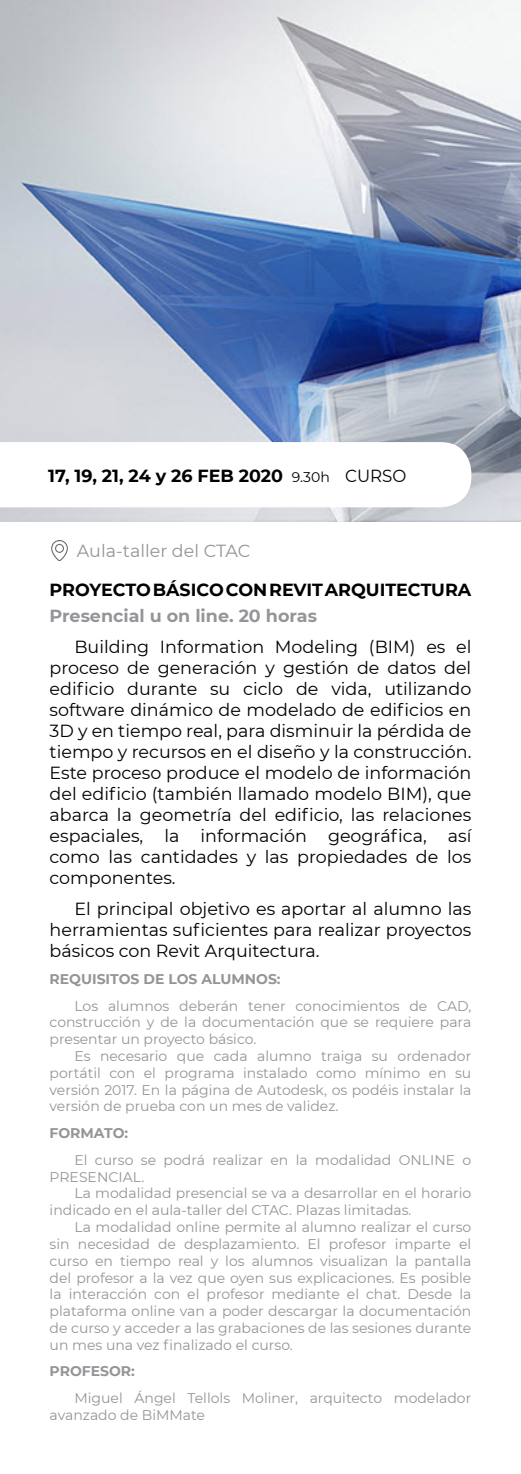
<style>
.page{position:relative;width:521px;height:1474px;background:#fff}
.page>*{position:absolute;margin:0;border:0;box-sizing:border-box;transform-origin:0 0}
.t1{font:19.25px "Montserrat";color:#000}
.t2{font:17.5px/21px "Montserrat";color:#000;text-align:justify}
.t3{font:700 17.5px "Montserrat";color:#000}
.t4{font:700 17.5px "Montserrat";color:#939598}
.t5{font:17.5px "Montserrat";color:#939598}
.t6{font:14px/16.8px "Montserrat";color:#939598;text-align:justify}
.t7{font:700 14px "Montserrat";color:#939598}
.s1{font-weight:400;font-size:14px}
.s2{font-weight:400}
</style>
<div class="page">
<img style="left:51px;top:540px;width:17px;height:20px">
<img style="left:0;top:0;width:521px;height:521px">
<svg style="left:0;top:442px;width:471px;height:65px"></svg>
<p class="t1" style="left:109px;top:454px;width:158px">Jornada Técnica</p>
<p class="t3" style="left:48px;top:463px;width:360px">17, 19, 21, 24 y 26 FEB 2020 <span class="s1">9.30h</span> <span class="s2">CURSO</span></p>
<p class="t5" style="left:77px;top:538px;width:175px">Aula-taller del CTAC</p>
<p class="t3" style="left:50px;top:577px;width:423px">PROYECTO BÁSICO CON REVIT ARQUITECTURA</p>
<p class="t4" style="left:50px;top:603px;width:269px">Presencial u on line. 20 horas</p>
<p class="t2" style="left:50px;top:635px;width:423px;text-indent:25px">Building Information Modeling (BIM) es el proceso de generación y gestión de datos del edificio durante su ciclo de vida, utilizando software dinámico de modelado de edificios en 3D y en tiempo real, para disminuir la pérdida de tiempo y recursos en el diseño y la construcción.<br>Este proceso produce el modelo de información del edificio (también llamado modelo BIM), que abarca la geometría del edificio, las relaciones espaciales, la información geográfica, así como las cantidades y las propiedades de los componentes.</p>
<p class="t2" style="left:50px;top:897px;width:423px;text-indent:25px">El principal objetivo es aportar al alumno las herramientas suficientes para realizar proyectos básicos con Revit Arquitectura.</p>
<p class="t7" style="left:50px;top:968px;width:232px">REQUISITOS DE LOS ALUMNOS:</p>
<p class="t6" style="left:50px;top:996px;width:423px;text-indent:25px">Los alumnos deberán tener conocimientos de CAD, construcción y de la documentación que se requiere para presentar un proyecto básico.</p>
<p class="t6" style="left:50px;top:1047px;width:423px;text-indent:25px">Es necesario que cada alumno traiga su ordenador portátil con el programa instalado como mínimo en su versión 2017. En la página de Autodesk, os podéis instalar la versión de prueba con un mes de validez.</p>
<p class="t7" style="left:50px;top:1123px;width:80px">FORMATO:</p>
<p class="t6" style="left:50px;top:1150px;width:423px;text-indent:25px">El curso se podrá realizar en la modalidad ONLINE o<br>PRESENCIAL.</p>
<p class="t6" style="left:50px;top:1184px;width:423px;text-indent:25px">La modalidad presencial se va a desarrollar en el horario indicado en el aula-taller del CTAC. Plazas limitadas.</p>
<p class="t6" style="left:50px;top:1218px;width:423px;text-indent:25px">La modalidad online permite al alumno realizar el curso sin necesidad de desplazamiento. El profesor imparte el curso en tiempo real y los alumnos visualizan la pantalla del profesor a la vez que oyen sus explicaciones. Es posible la interacción con el profesor mediante el chat. Desde la plataforma online van a poder descargar la documentación de curso y acceder a las grabaciones de las sesiones durante un mes una vez finalizado el curso.</p>
<p class="t7" style="left:50px;top:1361px;width:87px">PROFESOR:</p>
<p class="t6" style="left:50px;top:1389px;width:423px;text-indent:25px">Miguel Ángel Tellols Moliner, arquitecto modelador avanzado de BiMMate</p>
</div>
